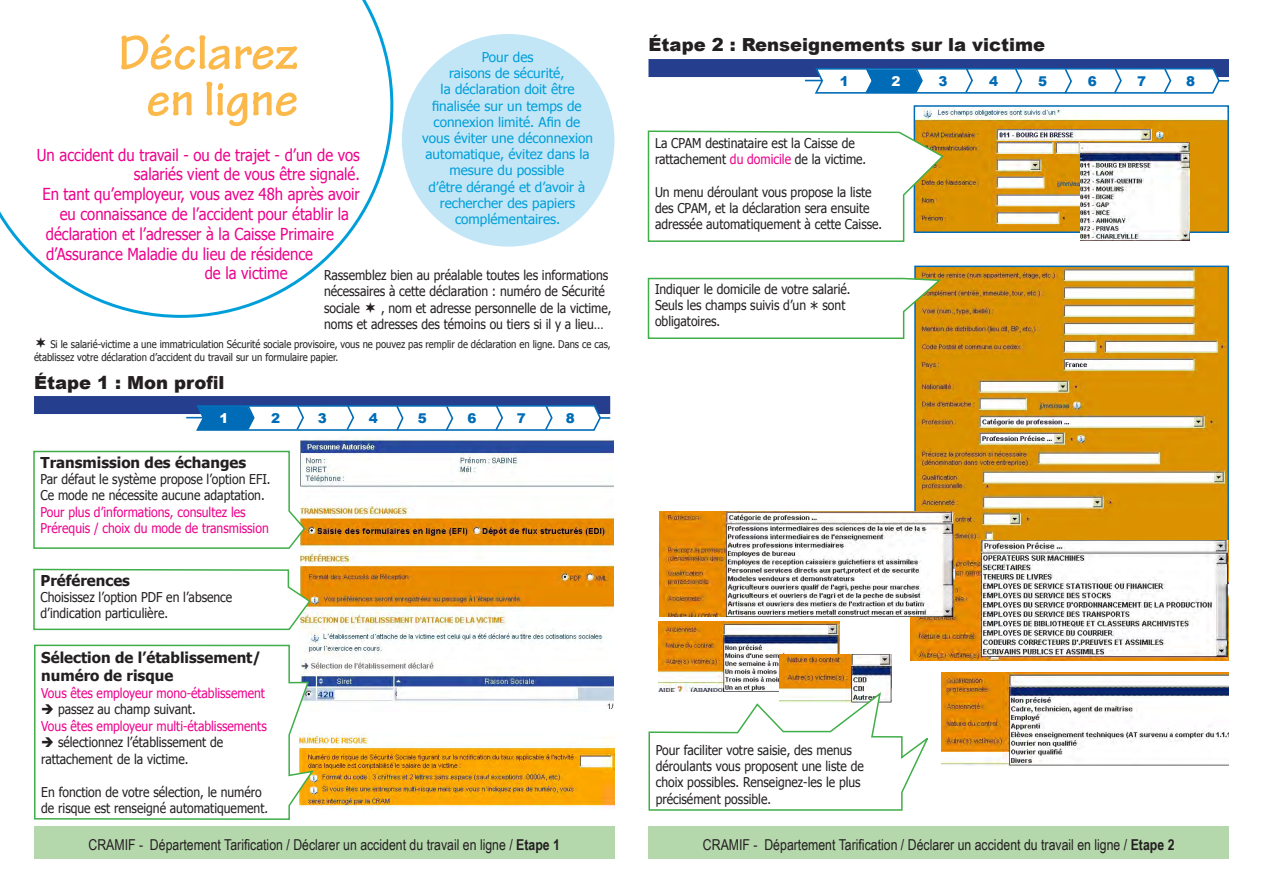
<style>
.page{position:relative;width:1263px;height:893px;background:#fff}
.page>*{position:absolute;margin:0;border:0;box-sizing:border-box;transform-origin:0 0}
.t1{font:700 51px "Tekton Pro";color:#fcb94b}
.t2{font:900 18px "Arial";color:#231f20}
.t3{font:16.5px/19.8px "Tahoma";color:#ed028c;text-align:right;scale:.9 1}
.t4{font:15px "Arial Narrow";color:#231f20}
.t5{font:700 15px/18px "Tahoma";color:#231f20}
.t6{font:13.5px/16.2px "Tahoma";color:#231f20;scale:.9 1}
.t7{font:13.5px/16.2px "Tahoma";color:#009fda;text-align:center}
.t8{font:13.5px/16.2px "Tahoma";color:#ed028c;scale:.9 1}
.t9{font:900 13.5px "Arial";color:#006bb6}
.t10{font:900 13.5px "Arial";color:#fff}
.t11{font:10.5px/12.6px "Tahoma";color:#231f20;scale:.9 1}
.s1{color:#ed028c}
.s2{font-size:18px}
.s3{font-weight:700}
</style>
<div class="page">
<img style="left:917px;top:108px;width:309px;height:122px">
<div style="left:914px;top:105px;width:315px;height:128px;border:2px solid #006bb6"></div>
<img style="left:917px;top:269px;width:309px;height:272px">
<div style="left:914px;top:266px;width:315px;height:278px;border:2px solid #006bb6"></div>
<img style="left:315px;top:734px;width:299px;height:75px">
<img style="left:301px;top:437px;width:313px;height:272px">
<img style="left:1081px;top:143px;width:109px;height:98px">
<img style="left:910px;top:541px;width:319px;height:120px">
<img style="left:942px;top:673px;width:287px;height:93px">
<img style="left:658px;top:622px;width:181px;height:68px">
<img style="left:780px;top:655px;width:111px;height:35px">
<img style="left:660px;top:511px;width:294px;height:106px">
<div style="left:34px;top:396px;width:576px;height:18px;background:#253f8e"></div>
<svg style="left:0;top:0;width:393px;height:318px"></svg>
<div style="left:402px;top:34px;width:212px;height:213px;background:#c3e6f6;border-radius:50%"></div>
<div style="left:648px;top:826px;width:581px;height:33px;background:#b5d7ac"></div>
<div style="left:34px;top:826px;width:580px;height:33px;background:#b5d7ac"></div>
<svg style="left:33px;top:450px;width:273px;height:100px"></svg>
<svg style="left:33px;top:568px;width:279px;height:63px"></svg>
<svg style="left:34px;top:644px;width:281px;height:176px"></svg>
<svg style="left:647px;top:130px;width:298px;height:112px"></svg>
<svg style="left:647px;top:277px;width:296px;height:63px"></svg>
<svg style="left:648px;top:690px;width:280px;height:121px"></svg>
<div style="left:648px;top:59px;width:581px;height:18px;background:#253f8e"></div>
<svg style="left:186px;top:405px;width:424px;height:26px"></svg>
<svg style="left:805px;top:68px;width:424px;height:26px"></svg>
<svg style="left:366px;top:302px;width:9px;height:11px"></svg>
<p class="t1" style="left:119px;top:23px;width:181px">Déclarez</p>
<p class="t1" style="left:146px;top:69px;width:153px">en ligne</p>
<p class="t7" style="left:422px;top:48px;width:172px">Pour des<br>raisons de sécurité,<br>la déclaration doit être finalisée sur un temps de connexion limité. Afin de vous éviter une déconnexion automatique, évitez dans la mesure du possible<br>d’être dérangé et d’avoir à rechercher des papiers complémentaires.</p>
<p class="t3" style="left:37px;top:144px;width:360px">Un accident du travail - ou de trajet - d’un de vos salariés vient de vous être signalé.</p>
<p class="t3" style="left:42px;top:183px;width:354px">En tant qu’employeur, vous avez 48h après avoir</p>
<p class="t3" style="left:60px;top:203px;width:323px">eu connaissance de l’accident pour établir la</p>
<p class="t3" style="left:46px;top:223px;width:322px">déclaration et l’adresser à la Caisse Primaire</p>
<p class="t3" style="left:46px;top:243px;width:298px">d’Assurance Maladie du lieu de résidence</p>
<p class="t3" style="left:205px;top:263px;width:93px">de la victime</p>
<p class="t6" style="left:324px;top:266px;width:317px">Rassemblez bien au préalable toutes les informations nécessaires à cette déclaration : numéro de Sécurité sociale</p>
<p class="t6" style="left:324px;top:299px;width:321px;text-indent:57px">, nom et adresse personnelle de la victime, noms et adresses des témoins ou tiers si il y a lieu…</p>
<p class="t11" style="left:34px;top:337px;width:642px;text-indent:16px">Si le salarié-victime a une immatriculation Sécurité sociale provisoire, vous ne pouvez pas remplir de déclaration en ligne. Dans ce cas, établissez votre déclaration d’accident du travail sur un formulaire papier.</p>
<p class="t2" style="left:34px;top:370px;width:192px">Étape 1 : Mon profil</p>
<p class="t10" style="left:219px;top:408px;width:11px">1</p>
<p class="t9" style="left:271px;top:408px;width:11px">2</p>
<p class="t9" style="left:318px;top:408px;width:11px">3</p>
<p class="t9" style="left:369px;top:408px;width:11px">4</p>
<p class="t9" style="left:418px;top:408px;width:11px">5</p>
<p class="t9" style="left:467px;top:408px;width:11px">6</p>
<p class="t9" style="left:517px;top:408px;width:11px">7</p>
<p class="t9" style="left:566px;top:408px;width:11px">8</p>
<p class="t5" style="left:41px;top:452px;width:207px">Transmission des échanges</p>
<p class="t6" style="left:41px;top:470px;width:257px">Par défaut le système propose l’option EFI.<br>Ce mode ne nécessite aucune adaptation.</p>
<p class="t8" style="left:41px;top:503px;width:255px">Pour plus d’informations, consultez les<br>Prérequis / choix du mode de transmission</p>
<p class="t5" style="left:41px;top:571px;width:91px">Préférences</p>
<p class="t6" style="left:41px;top:588px;width:215px">Choisissez l’option PDF en l’absence d’indication particulière.</p>
<p class="t5" style="left:41px;top:648px;width:221px">Sélection de l’établissement/ numéro de risque</p>
<p class="t8" style="left:41px;top:684px;width:250px">Vous êtes employeur mono-établissement</p>
<p class="t6" style="left:41px;top:701px;width:173px">➔ passez au champ suivant.</p>
<p class="t8" style="left:41px;top:717px;width:252px">Vous êtes employeur multi-établissements</p>
<p class="t6" style="left:41px;top:734px;width:204px">➔ sélectionnez l’établissement de</p>
<p class="t6" style="left:41px;top:750px;width:165px">rattachement de la victime.</p>
<p class="t6" style="left:41px;top:783px;width:254px">En fonction de votre sélection, le numéro de risque est renseigné automatiquement.</p>
<p class="t2" style="left:648px;top:31px;width:398px">Étape 2 : Renseignements sur la victime</p>
<p class="t9" style="left:840px;top:72px;width:11px">1</p>
<p class="t10" style="left:891px;top:72px;width:11px">2</p>
<p class="t9" style="left:938px;top:72px;width:11px">3</p>
<p class="t9" style="left:989px;top:72px;width:11px">4</p>
<p class="t9" style="left:1038px;top:72px;width:11px">5</p>
<p class="t9" style="left:1088px;top:72px;width:11px">6</p>
<p class="t9" style="left:1137px;top:72px;width:11px">7</p>
<p class="t9" style="left:1186px;top:72px;width:11px">8</p>
<p class="t6" style="left:655px;top:134px;width:236px">La CPAM destinataire est la Caisse de rattachement <span class="s1">du domicile</span> de la victime.</p>
<p class="t6" style="left:655px;top:183px;width:254px">Un menu déroulant vous propose la liste des CPAM, et la déclaration sera ensuite adressée automatiquement à cette Caisse.</p>
<p class="t6" style="left:655px;top:280px;width:219px">Indiquer le domicile de votre salarié.</p>
<p class="t6" style="left:655px;top:296px;width:213px">Seuls les champs suivis d’un <span class="s2">*</span> sont obligatoires.</p>
<p class="t6" style="left:656px;top:741px;width:233px">Pour faciliter votre saisie, des menus déroulants vous proposent une liste de choix possibles. Renseignez-les le plus précisément possible.</p>
<p class="t4" style="left:88px;top:833px;width:473px">CRAMIF - Département Tarification / Déclarer un accident du travail en ligne / <span class="s3">Etape 1</span></p>
<p class="t4" style="left:703px;top:833px;width:473px">CRAMIF - Département Tarification / Déclarer un accident du travail en ligne / <span class="s3">Etape 2</span></p>
</div>
